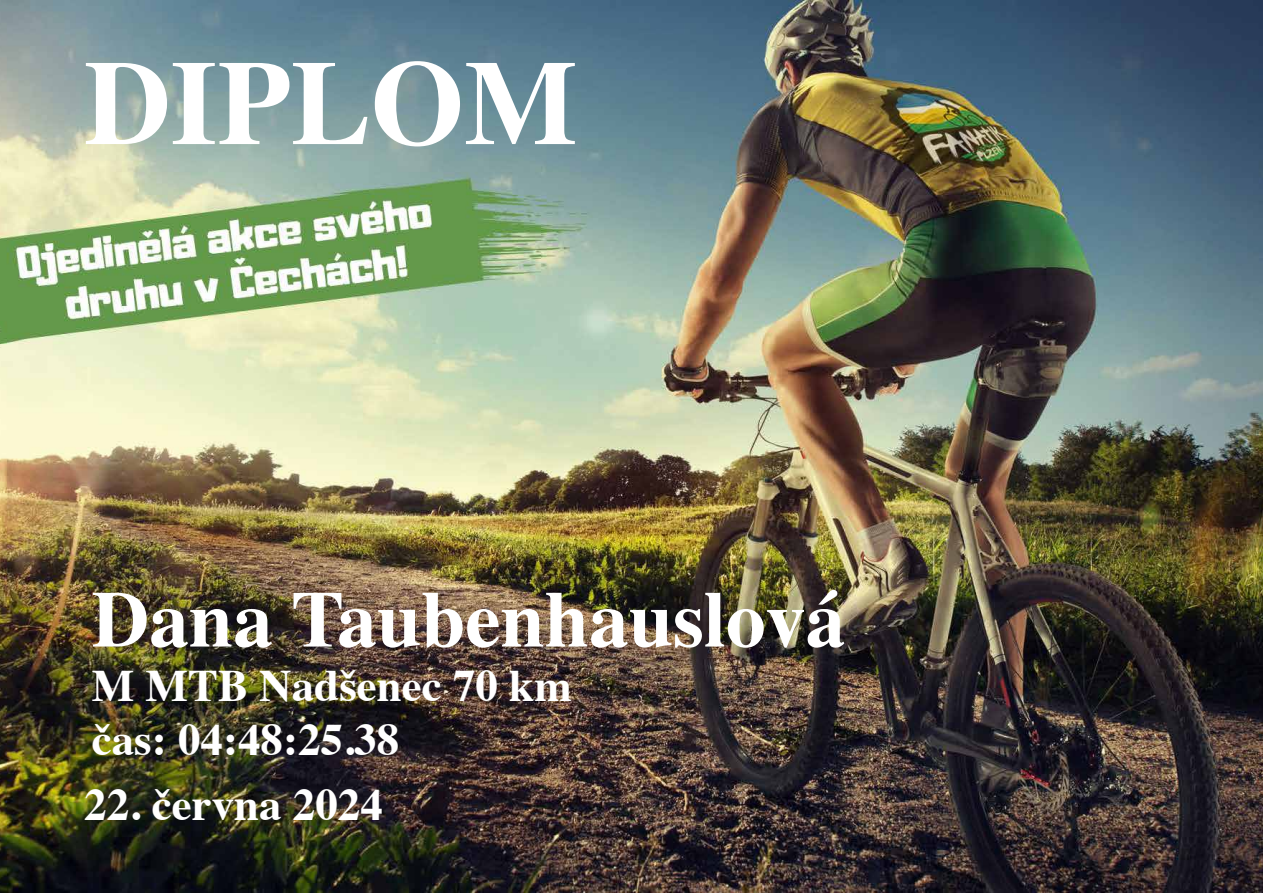
<style>
.page{position:relative;width:1263px;height:893px;background:#fff}
.page>*{position:absolute;margin:0;border:0;box-sizing:border-box;transform-origin:0 0}
.t1{font:700 120px "Times";color:#fff}
.t2{font:700 79.5px "Times";color:#fff}
.t3{font:700 45px/54px "Times";color:#fff}
</style>
<div class="page">
<img style="left:0;top:0;width:1263px;height:893px">
<h1 class="t1" style="left:84px;top:-11px;width:495px">DIPLOM</h1>
<h2 class="t2" style="left:92px;top:544px;width:755px">Dana Taubenhauslová</h2>
<p class="t3" style="left:92px;top:654px;width:481px">M MTB Nadšenec 70 km čas: 04:48:25.38</p>
<p class="t3" style="left:84px;top:773px;width:300px">22. června 2024</p>
</div>
